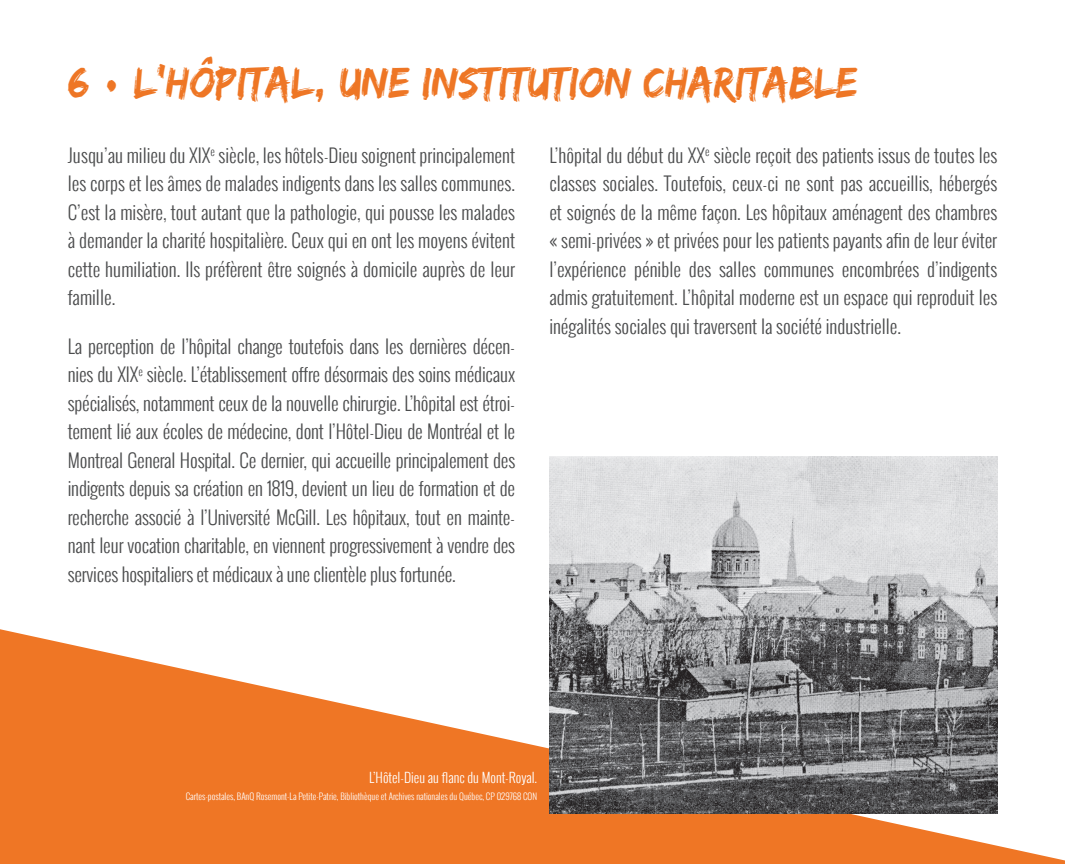
<style>
.page{position:relative;width:1065px;height:864px;background:#fff}
.page>*{position:absolute;margin:0;border:0;box-sizing:border-box;transform-origin:0 0}
.t1{font:45px "Edo SZ";color:#ee7625;scale:.95 1}
.t2{font:300 18.75px/28.5px "Oswald";color:#4b4c4d;text-align:justify}
.t3{font:300 13.5px "Oswald";color:#fff}
.t4{font:300 9px "Oswald";color:#fff}
</style>
<div class="page">
<svg style="left:0;top:628px;width:1064px;height:236px;fill:#ef7625"></svg>
<img style="left:549px;top:456px;width:448px;height:357px">
<h1 class="t1" style="left:68px;top:57px;width:833px">6 · L’HÔPITAL, UNE INSTITUTION CHARITABLE</h1>
<p class="t2" style="left:68px;top:140px;width:449px">Jusqu’au milieu du XIX<sup>e</sup> siècle, les hôtels-Dieu soignent principalement les corps et les âmes de malades indigents dans les salles communes.<br>C’est la misère, tout autant que la pathologie, qui pousse les malades à demander la charité hospitalière. Ceux qui en ont les moyens évitent cette humiliation. Ils préfèrent être soignés à domicile auprès de leur famille.</p>
<p class="t2" style="left:68px;top:332px;width:449px">La perception de l’hôpital change toutefois dans les dernières décen&shy;nies du XIX<sup>e</sup> siècle. L’établissement offre désormais des soins médicaux spécialisés, notamment ceux de la nouvelle chirurgie. L’hôpital est étroi&shy;tement lié aux écoles de médecine, dont l’Hôtel-Dieu de Montréal et le Montreal General Hospital. Ce dernier, qui accueille principalement des indigents depuis sa création en 1819, devient un lieu de formation et de recherche associé à l’Université McGill. Les hôpitaux, tout en mainte&shy;nant leur vocation charitable, en viennent progressivement à vendre des services hospitaliers et médicaux à une clientèle plus fortunée.</p>
<p class="t2" style="left:549px;top:140px;width:449px">L’hôpital du début du XX<sup>e</sup> siècle reçoit des patients issus de toutes les classes sociales. Toutefois, ceux-ci ne sont pas accueillis, hébergés et soignés de la même façon. Les hôpitaux aménagent des chambres « semi-privées » et privées pour les patients payants afin de leur éviter l’expérience pénible des salles communes encombrées d’indigents admis gratuitement. L’hôpital moderne est un espace qui reproduit les inégalités sociales qui traversent la société industrielle.</p>
<p class="t3" style="left:369px;top:768px;width:170px">L’Hôtel-Dieu au flanc du Mont-Royal.</p>
<p class="t4" style="left:186px;top:790px;width:353px">Cartes-postales, BAnQ Rosemont-La Petite-Patrie, Bibliothèque et Archives nationales du Québec, CP 029768 CON</p>
</div>
